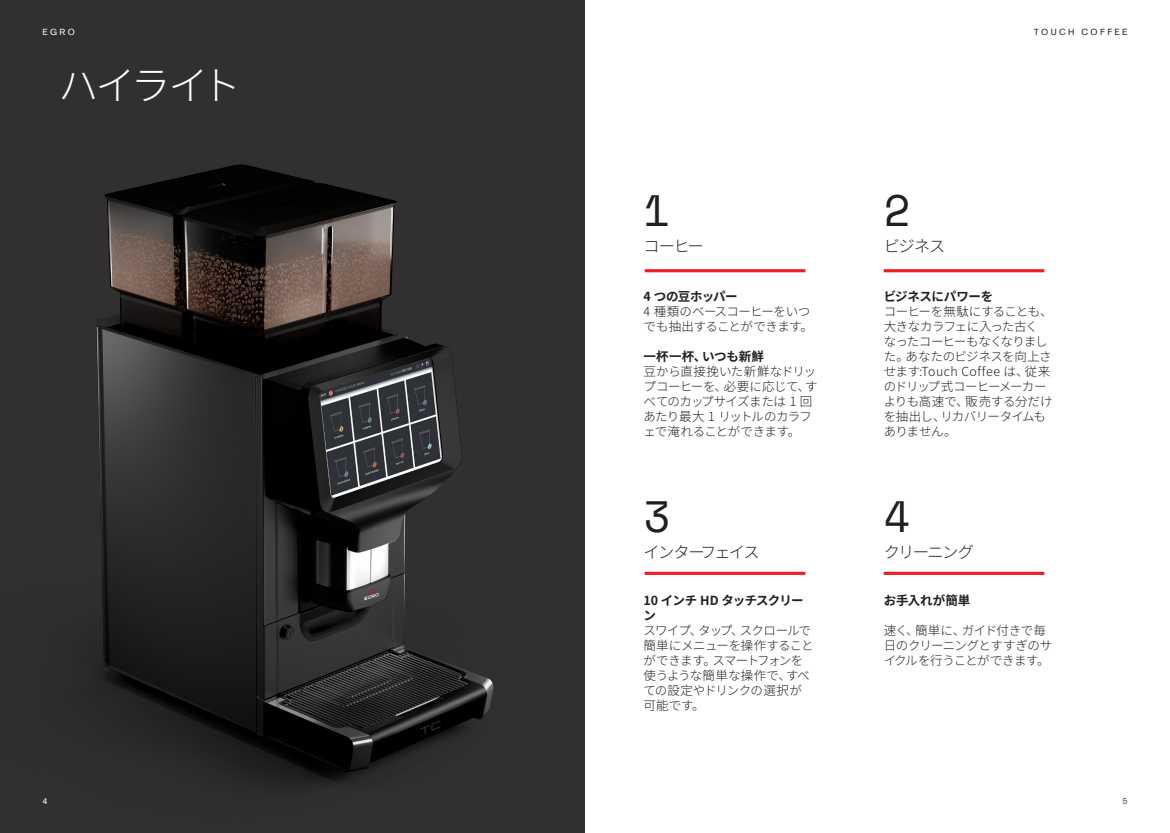
<style>
.page{position:relative;width:1170px;height:833px;background:#fff}
.page>*{position:absolute;margin:0;border:0;box-sizing:border-box;transform-origin:0 0}
.NUMBERS_Black{font:43.75px "Space Mono";color:#231f20}
.Titles_White{font:300 40px "Noto Sans JP";letter-spacing:-.095em;color:#fff}
.Sub_Heading_Black{font:300 16.25px "Noto Sans JP";letter-spacing:-.095em;color:#231f20}
.Body_Copy{font:300 12.5px/15px "Noto Sans JP";letter-spacing:-.04em;color:#231f20}
.Body_Copy-2{font:700 12.5px "Noto Sans JP";letter-spacing:-.015em;color:#231f20}
.Body_Copy-3{font:700 12.5px/15px "Noto Sans JP";letter-spacing:-.055em;color:#231f20}
.Body_Copy-4{font:700 12.5px "Noto Sans JP";letter-spacing:.015em;color:#231f20}
.Details_Grey{font:8.75px "Akzidenz Grotesk BQ";letter-spacing:.275em;color:#231f20}
.Details{font:8.75px "Akzidenz Grotesk BQ";color:#fff}
.Details-2{font:8.75px "Akzidenz Grotesk BQ";color:#4b4c4d}
.s1{font-weight:700}
</style>
<div class="page">
<div style="left:0;top:0;width:585px;height:833px;background:#312f30"></div>
<img style="left:96px;top:164px;width:398px;height:622px">
<hr style="left:644px;top:269px;width:161px;height:3px;background:#ee1d23">
<hr style="left:644px;top:572px;width:161px;height:3px;background:#ee1d23">
<hr style="left:883px;top:269px;width:161px;height:3px;background:#ee1d23">
<hr style="left:883px;top:572px;width:161px;height:3px;background:#ee1d23">
<p class="Details" style="left:43px;top:27px;width:34px">EGRO</p>
<p class="Titles_White" style="left:58px;top:63px;width:184px">ハイライト</p>
<p class="NUMBERS_Black" style="left:643px;top:178px;width:28px">1</p>
<p class="Sub_Heading_Black" style="left:643px;top:237px;width:62px">コーヒー</p>
<p class="Body_Copy" style="left:643px;top:289px;width:171px"><span class="s1">4 つの豆ホッパー<br></span>4 種類のベースコーヒーをいつでも抽出することができます。</p>
<p class="Body_Copy-4" style="left:643px;top:350px;width:122px">一杯一杯、いつも新鮮</p>
<p class="Body_Copy" style="left:643px;top:364px;width:176px">豆から直接挽いた新鮮なドリップコーヒーを、必要に応じて、すべてのカップサイズまたは 1 回あたり最大 1 リットルのカラフェで淹れることができます。</p>
<p class="NUMBERS_Black" style="left:643px;top:485px;width:28px">3</p>
<p class="Sub_Heading_Black" style="left:643px;top:543px;width:118px">インターフェイス</p>
<p class="Body_Copy-3" style="left:643px;top:593px;width:162px">10 インチ HD タッチスクリーン</p>
<p class="Body_Copy" style="left:643px;top:623px;width:172px">スワイプ、タップ、スクロールで簡単にメニューを操作することができます。スマートフォンを使うような簡単な操作で、すべての設定やドリンクの選択が可能です。</p>
<p class="Details_Grey" style="left:1034px;top:26px;width:95px">TOUCH COFFEE</p>
<p class="NUMBERS_Black" style="left:883px;top:178px;width:28px">2</p>
<p class="Sub_Heading_Black" style="left:883px;top:237px;width:63px">ビジネス</p>
<p class="Body_Copy-2" style="left:883px;top:290px;width:111px">ビジネスにパワーを</p>
<p class="Body_Copy" style="left:883px;top:304px;width:170px">コーヒーを無駄にすることも、大きなカラフェに入った古くなったコーヒーもなくなりました。あなたのビジネスを向上させます:Touch Coffee は、従来のドリップ式コーヒーメーカーよりも高速で、販売する分だけを抽出し、リカバリータイムもありません。</p>
<p class="NUMBERS_Black" style="left:883px;top:485px;width:28px">4</p>
<p class="Sub_Heading_Black" style="left:883px;top:543px;width:92px">クリーニング</p>
<p class="Body_Copy-2" style="left:883px;top:593px;width:88px">お手入れが簡単</p>
<p class="Body_Copy" style="left:883px;top:623px;width:170px">速く、簡単に、ガイド付きで毎日のクリーニングとすすぎのサイクルを行うことができます。</p>
<p class="Details" style="left:43px;top:796px;width:7px">4</p>
<p class="Details-2" style="left:1122px;top:796px;width:7px">5</p>
</div>
